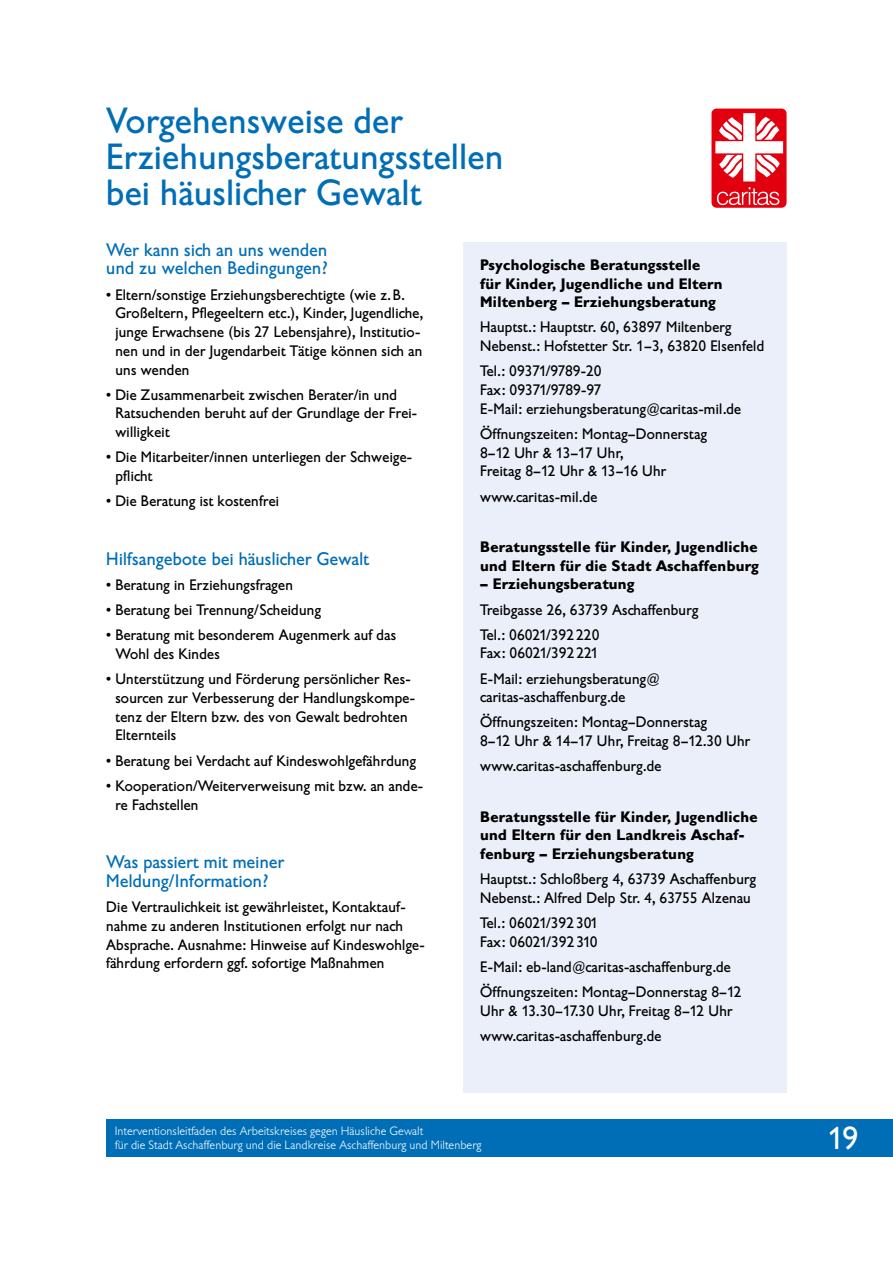
<style>
.page{position:relative;width:893px;height:1263px;background:#fff}
.page>*{position:absolute;margin:0;border:0;box-sizing:border-box;transform-origin:0 0}
.t1{font:36px/36px "Gill Sans BQ";color:#006eb7}
.t2{font:31.5px "Gill Sans BQ";color:#fff}
.t3{font:18px/18.8px "Gill Sans BQ";color:#006eb7}
.t4{font:15px/18.8px "Gill Sans BQ";color:#000}
.t5{font:700 15px/18.8px "Gill Sans BQ";color:#000}
.t6{font:300 12px/14.4px "Gill Sans BQ";color:#fff}
</style>
<div class="page">
<div style="left:106px;top:1119px;width:787px;height:38px;background:#006eb7"></div>
<div style="left:463px;top:242px;width:324px;height:851px;background:#ebeff9"></div>
<div style="left:711px;top:109px;width:75px;height:99px;background:#e3000e;border-radius:5px"></div>
<svg style="left:715px;top:113px;width:68px;height:92px"></svg>
<h1 class="t1" style="left:106px;top:103px;width:399px">Vorgehensweise der<br>Erziehungsberatungsstellen bei häuslicher Gewalt</h1>
<p class="t3" style="left:106px;top:240px;width:223px">Wer kann sich an uns wenden und zu welchen Bedingungen?</p>
<p class="t4" style="left:115px;top:285px;width:309px;text-indent:-9px">• Eltern/sonstige Erziehungsberechtigte (wie z.B.<br>Großeltern, Pflegeeltern etc.), Kinder, Jugendliche, junge Erwachsene (bis 27 Lebensjahre), Institutio&shy;nen und in der Jugendarbeit Tätige können sich an uns wenden</p>
<p class="t4" style="left:115px;top:385px;width:303px;text-indent:-9px">• Die Zusammenarbeit zwischen Berater/in und<br>Ratsuchenden beruht auf der Grundlage der Frei&shy;willigkeit</p>
<p class="t4" style="left:115px;top:448px;width:298px;text-indent:-9px">• Die Mitarbeiter/innen unterliegen der Schweige&shy;pflicht</p>
<p class="t4" style="left:106px;top:492px;width:175px">• Die Beratung ist kostenfrei</p>
<p class="t5" style="left:480px;top:255px;width:244px">Psychologische Beratungsstelle für Kinder, Jugendliche und Eltern<br>Miltenberg – Erziehungsberatung</p>
<p class="t4" style="left:480px;top:318px;width:286px">Hauptst.: Hauptstr. 60, 63897 Miltenberg<br>Nebenst.: Hofstetter Str. 1–3, 63820 Elsenfeld</p>
<p class="t4" style="left:480px;top:362px;width:263px">Tel.: 09371/9789-20<br>Fax: 09371/9789-97<br>E-Mail: erziehungsberatung@caritas-mil.de</p>
<p class="t4" style="left:480px;top:425px;width:229px">Öffnungszeiten: Montag–Donnerstag<br>8–12 Uhr &amp; 13–17 Uhr,<br>Freitag 8–12 Uhr &amp; 13–16 Uhr</p>
<p class="t4" style="left:480px;top:487px;width:119px">www.caritas-mil.de</p>
<p class="t5" style="left:480px;top:537px;width:280px">Beratungsstelle für Kinder, Jugendliche und Eltern für die Stadt Aschaffenburg</p>
<p class="t5" style="left:480px;top:575px;width:156px">– Erziehungsberatung</p>
<p class="t4" style="left:480px;top:597px;width:220px;line-height:25px">Treibgasse 26, 63739 Aschaffenburg<br>Tel.: 06021/392220</p>
<p class="t4" style="left:480px;top:641px;width:181px;line-height:25.2px">Fax: 06021/392221<br>E-Mail: erziehungsberatung@</p>
<p class="t4" style="left:480px;top:685px;width:229px;line-height:25.2px">caritas-aschaffenburg.de<br>Öffnungszeiten: Montag–Donnerstag</p>
<p class="t4" style="left:480px;top:728px;width:272px;line-height:25.2px">8–12 Uhr &amp; 14–17 Uhr, Freitag 8–12.30 Uhr www.caritas-aschaffenburg.de</p>
<p class="t5" style="left:480px;top:807px;width:279px">Beratungsstelle für Kinder, Jugendliche und Eltern für den Landkreis Aschaf&shy;fenburg – Erziehungsberatung</p>
<p class="t4" style="left:480px;top:870px;width:278px">Hauptst.: Schloßberg 4, 63739 Aschaffenburg<br>Nebenst.: Alfred Delp Str. 4, 63755 Alzenau</p>
<p class="t4" style="left:480px;top:914px;width:120px">Tel.: 06021/392301<br>Fax: 06021/392310</p>
<p class="t4" style="left:480px;top:954px;width:263px;line-height:25.2px">E-Mail: eb-land@caritas-aschaffenburg.de<br>Öffnungszeiten: Montag–Donnerstag 8–12</p>
<p class="t4" style="left:480px;top:998px;width:254px;line-height:25.2px">Uhr &amp; 13.30–17.30 Uhr, Freitag 8–12 Uhr www.caritas-aschaffenburg.de</p>
<p class="t3" style="left:106px;top:550px;width:264px">Hilfsangebote bei häuslicher Gewalt</p>
<p class="t4" style="left:106px;top:576px;width:188px">• Beratung in Erziehungsfragen</p>
<p class="t4" style="left:106px;top:601px;width:216px">• Beratung bei Trennung/Scheidung</p>
<p class="t4" style="left:115px;top:626px;width:282px;text-indent:-9px">• Beratung mit besonderem Augenmerk auf das<br>Wohl des Kindes</p>
<p class="t4" style="left:115px;top:670px;width:301px;text-indent:-9px">• Unterstützung und Förderung persönlicher Res&shy;sourcen zur Verbesserung der Handlungskompe&shy;tenz der Eltern bzw. des von Gewalt bedrohten Elternteils</p>
<p class="t4" style="left:106px;top:751px;width:312px">• Beratung bei Verdacht auf Kindeswohlgefährdung</p>
<p class="t4" style="left:115px;top:776px;width:309px;text-indent:-9px">• Kooperation/Weiterverweisung mit bzw. an ande&shy;re Fachstellen</p>
<p class="t3" style="left:106px;top:853px;width:180px">Was passiert mit meiner<br>Meldung/Information?</p>
<p class="t4" style="left:106px;top:898px;width:320px">Die Vertraulichkeit ist gewährleistet, Kontaktauf&shy;nahme zu anderen Institutionen erfolgt nur nach Absprache. Ausnahme: Hinweise auf Kindeswohlge&shy;fährdung erfordern ggf. sofortige Maßnahmen</p>
<p class="t6" style="left:115px;top:1124px;width:368px">Interventionsleitfaden des Arbeitskreises gegen Häusliche Gewalt<br>für die Stadt Aschaffenburg und die Landkreise Aschaffenburg und Miltenberg</p>
<h2 class="t2" style="left:828px;top:1120px;width:32px">19</h2>
</div>
